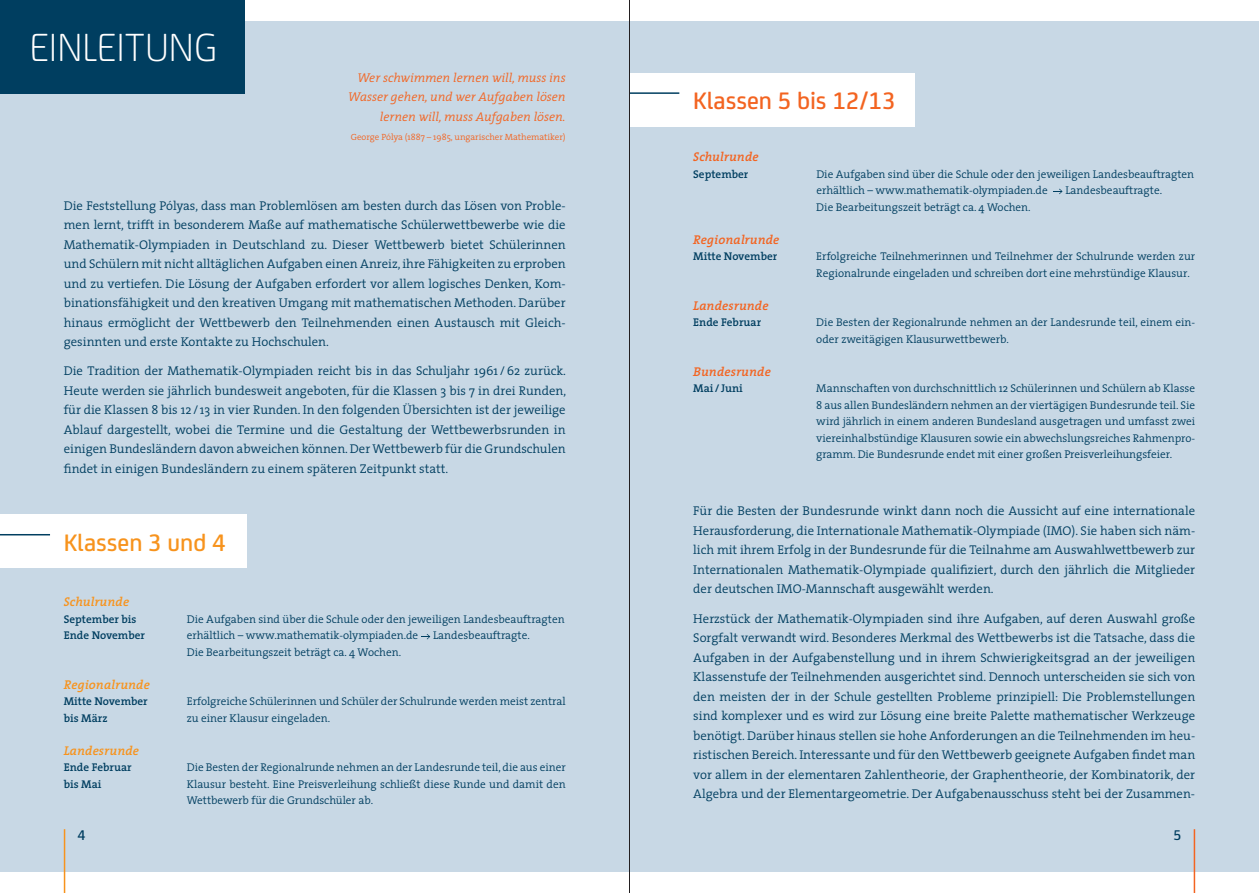
<style>
.page{position:relative;width:1259px;height:893px;background:#fff}
.page>*{position:absolute;margin:0;border:0;box-sizing:border-box;transform-origin:0 0}
.t1{font:300 42px "FS Joey";color:#fff}
.t2{font:500 25.5px "FS Joey";color:#f36421}
.t3{font:500 25.5px "FS Joey";color:#f7931d}
.t4{font:500 15px "FS Joey";color:#003e60}
.t5{font:300 12.75px/19.5px "The Serif";color:#003e60;text-align:justify}
.t6{font:italic 300 12.75px/19.5px "The Serif";color:#f36421;text-align:right}
.t7{font:italic 600 12.75px "The Serif";letter-spacing:.01em;color:#f36421}
.t8{font:italic 600 12.75px "The Serif";letter-spacing:.01em;color:#f7931d}
.t9{font:300 11.25px/16.5px "The Serif";color:#003e60}
.t10{font:600 11.25px/16.5px "The Serif";color:#003e60}
.t11{font:300 9px "The Serif";color:#f36421}
</style>
<div class="page">
<div style="left:0;top:21px;width:629px;height:851px;background:#c8d8e5"></div>
<div style="left:629px;top:21px;width:630px;height:851px;background:#c8d8e5"></div>
<hr style="left:1193px;top:829px;width:2px;height:64px;background:#f36421">
<hr style="left:64px;top:829px;width:1px;height:64px;background:#f7931d">
<div style="left:629px;top:73px;width:286px;height:54px;background:#fff"></div>
<hr style="left:629px;top:92px;width:50px;height:2px;background:#003e60">
<div style="left:0;top:514px;width:246px;height:54px;background:#fff"></div>
<hr style="left:0;top:534px;width:50px;height:1px;background:#003e60">
<div style="left:0;top:0;width:244px;height:94px;background:#003e60"></div>
<svg style="left:421px;top:634px;width:9px;height:5px"></svg>
<svg style="left:1053px;top:189px;width:9px;height:5px"></svg>
<hr style="left:629px;top:0;width:1px;height:893px;background:#231f20">
<h1 class="t1" style="left:30px;top:18px;width:189px">EINLEITUNG</h1>
<p class="t6" style="left:348px;top:67px;width:219px">Wer schwimmen lernen will, muss ins<br>Wasser gehen, und wer Aufgaben lösen lernen will, muss Aufgaben lösen.</p>
<p class="t11" style="left:351px;top:130px;width:216px">George Pólya (1887 – 1985, ungarischer Mathematiker)</p>
<p class="t5" style="left:64px;top:195px;width:503px">Die Feststellung Pólyas, dass man Problemlösen am besten durch das Lösen von Proble&shy;men lernt, trifft in besonderem Maße auf mathematische Schülerwettbewerbe wie die Mathematik-Olympiaden in Deutschland zu. Dieser Wettbewerb bietet Schülerinnen und Schülern mit nicht alltäglichen Aufgaben einen Anreiz, ihre Fähigkeiten zu erproben und zu vertiefen. Die Lösung der Aufgaben erfordert vor allem logisches Denken, Kom&shy;binationsfähigkeit und den kreativen Umgang mit mathematischen Methoden. Darüber hinaus ermöglicht der Wettbewerb den Teilnehmenden einen Austausch mit Gleich&shy;gesinnten und erste Kontakte zu Hochschulen.</p>
<p class="t5" style="left:64px;top:361px;width:504px">Die Tradition der Mathematik-Olympiaden reicht bis in das Schuljahr 1961 /62 zurück.<br>Heute werden sie jährlich bundesweit angeboten, für die Klassen 3 bis 7 in drei Runden, für die Klassen 8 bis 12 / 13 in vier Runden. In den folgenden Übersichten ist der jeweilige Ablauf dargestellt, wobei die Termine und die Gestaltung der Wettbewerbsrunden in einigen Bundesländern davon abweichen können. Der Wettbewerb für die Grundschulen findet in einigen Bundesländern zu einem späteren Zeitpunkt statt.</p>
<h2 class="t3" style="left:64px;top:524px;width:163px">Klassen 3 und 4</h2>
<p class="t8" style="left:64px;top:591px;width:67px">Schulrunde</p>
<p class="t10" style="left:64px;top:610px;width:83px">September bis<br>Ende November</p>
<p class="t8" style="left:64px;top:674px;width:88px">Regionalrunde</p>
<p class="t10" style="left:64px;top:693px;width:86px">Mitte November bis März</p>
<p class="t8" style="left:64px;top:740px;width:77px">Landesrunde</p>
<p class="t10" style="left:64px;top:759px;width:69px">Ende Februar bis Mai</p>
<p class="t9" style="left:187px;top:610px;width:379px">Die Aufgaben sind über die Schule oder den jeweiligen Landesbeauftragten erhältlich – www.mathematik-olympiaden.de</p>
<p class="t9" style="left:433px;top:627px;width:98px">Landesbeauftragte.</p>
<p class="t9" style="left:187px;top:643px;width:216px">Die Bearbeitungszeit beträgt ca. 4 Wochen.</p>
<p class="t9" style="left:187px;top:693px;width:380px">Erfolgreiche Schülerinnen und Schüler der Schulrunde werden meist zentral zu einer Klausur eingeladen.</p>
<p class="t9" style="left:187px;top:759px;width:380px;text-align:justify">Die Besten der Regionalrunde nehmen an der Landesrunde teil, die aus einer Klausur besteht. Eine Preisverleihung schließt diese Runde und damit den Wettbewerb für die Grundschüler ab.</p>
<h2 class="t2" style="left:693px;top:82px;width:204px">Klassen 5 bis 12/13</h2>
<p class="t7" style="left:693px;top:146px;width:67px">Schulrunde</p>
<p class="t10" style="left:693px;top:165px;width:57px">September</p>
<p class="t7" style="left:693px;top:229px;width:88px">Regionalrunde</p>
<p class="t10" style="left:693px;top:248px;width:86px">Mitte November</p>
<p class="t7" style="left:693px;top:295px;width:77px">Landesrunde</p>
<p class="t10" style="left:693px;top:314px;width:69px">Ende Februar</p>
<p class="t7" style="left:693px;top:361px;width:79px">Bundesrunde</p>
<p class="t10" style="left:693px;top:380px;width:51px">Mai / Juni</p>
<p class="t9" style="left:816px;top:165px;width:379px">Die Aufgaben sind über die Schule oder den jeweiligen Landesbeauftragten erhältlich – www.mathematik-olympiaden.de</p>
<p class="t9" style="left:1065px;top:182px;width:98px">Landesbeauftragte.</p>
<p class="t9" style="left:816px;top:198px;width:216px">Die Bearbeitungszeit beträgt ca. 4 Wochen.</p>
<p class="t9" style="left:816px;top:248px;width:380px">Erfolgreiche Teilnehmerinnen und Teilnehmer der Schulrunde werden zur<br>Regionalrunde eingeladen und schreiben dort eine mehrstündige Klausur.</p>
<p class="t9" style="left:816px;top:314px;width:380px">Die Besten der Regionalrunde nehmen an der Landesrunde teil, einem ein&shy;oder zweitägigen Klausurwettbewerb.</p>
<p class="t9" style="left:816px;top:380px;width:380px;text-align:justify">Mannschaften von durchschnittlich 12 Schülerinnen und Schülern ab Klasse 8 aus allen Bundesländern nehmen an der viertägigen Bundesrunde teil. Sie wird jährlich in einem anderen Bundesland ausgetragen und umfasst zwei viereinhalbstündige Klausuren sowie ein abwechslungsreiches Rahmenpro&shy;gramm. Die Bundesrunde endet mit einer großen Preisverleihungsfeier.</p>
<p class="t5" style="left:693px;top:501px;width:503px">Für die Besten der Bundesrunde winkt dann noch die Aussicht auf eine internationale Herausforderung, die Internationale Mathematik-Olympiade (IMO). Sie haben sich näm&shy;lich mit ihrem Erfolg in der Bundesrunde für die Teilnahme am Auswahlwettbewerb zur Internationalen Mathematik-Olympiade qualifiziert, durch den jährlich die Mitglieder der deutschen IMO-Mannschaft ausgewählt werden.</p>
<p class="t5" style="left:693px;top:608px;width:503px">Herzstück der Mathematik-Olympiaden sind ihre Aufgaben, auf deren Auswahl große Sorgfalt verwandt wird. Besonderes Merkmal des Wettbewerbs ist die Tatsache, dass die Aufgaben in der Aufgabenstellung und in ihrem Schwierigkeitsgrad an der jeweiligen Klassenstufe der Teilnehmenden ausgerichtet sind. Dennoch unterscheiden sie sich von den meisten der in der Schule gestellten Probleme prinzipiell: Die Problemstellungen sind komplexer und es wird zur Lösung eine breite Palette mathematischer Werkzeuge benötigt. Darüber hinaus stellen sie hohe Anforderungen an die Teilnehmenden im heu&shy;ristischen Bereich. Interessante und für den Wettbewerb geeignete Aufgaben findet man vor allem in der elementaren Zahlentheorie, der Graphentheorie, der Kombinatorik, der Algebra und der Elementargeometrie. Der Aufgabenausschuss steht bei der Zusammen-</p>
<p class="t4" style="left:78px;top:824px;width:9px">4</p>
<p class="t4" style="left:1173px;top:824px;width:9px">5</p>
</div>
